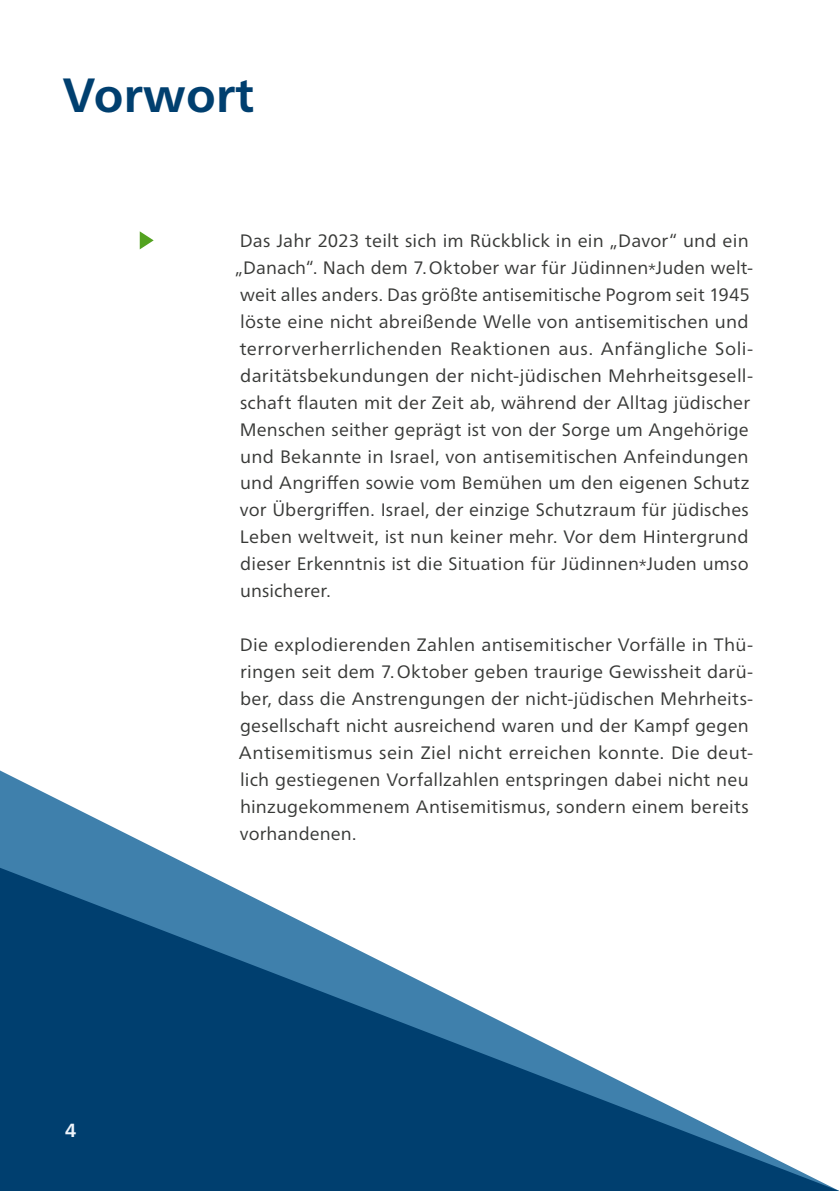
<style>
.page{position:relative;width:840px;height:1191px;background:#fff}
.page>*{position:absolute;margin:0;border:0;box-sizing:border-box;transform-origin:0 0}
.Headline_Rias_TH{font:700 48px "Neue Frutiger World";letter-spacing:.005em;color:#003f6f}
.t1{font:700 19px "Neue Frutiger World";color:#eef4fb}
.t2{font:18px/27px "Neue Frutiger World";letter-spacing:.01em;color:#383937}
</style>
<div class="page">
<svg style="left:0;top:770px;width:193px;height:97px"></svg>
<svg style="left:0;top:867px;width:838px;height:324px"></svg>
<svg style="left:140px;top:231px;width:14px;height:18px"></svg>
<p class="Headline_Rias_TH" style="left:63px;top:53px;width:193px">Vorwort</p>
<p class="t2" style="left:240px;top:227px;width:510px">Das Jahr 2023 teilt sich im Rückblick in ein „Davor“ und ein</p>
<p class="t2" style="left:235px;top:254px;width:519px">„Danach“. Nach dem 7.Oktober war für Jüdinnen<sub>*</sub>Juden welt-</p>
<p class="t2" style="left:240px;top:281px;width:511px">weit alles anders. Das größte antisemitische Pogrom seit 1945</p>
<p class="t2" style="left:240px;top:308px;width:509px">löste eine nicht abreißende Welle von antisemitischen und</p>
<p class="t2" style="left:239px;top:335px;width:515px">terrorverherrlichenden Reaktionen aus. Anfängliche Soli-</p>
<p class="t2" style="left:240px;top:362px;width:514px">daritätsbekundungen der nicht-jüdischen Mehrheitsgesell-</p>
<p class="t2" style="left:240px;top:389px;width:511px">schaft flauten mit der Zeit ab, während der Alltag jüdischer</p>
<p class="t2" style="left:240px;top:416px;width:510px">Menschen seither geprägt ist von der Sorge um Angehörige</p>
<p class="t2" style="left:240px;top:443px;width:509px">und Bekannte in Israel, von antisemitischen Anfeindungen</p>
<p class="t2" style="left:240px;top:470px;width:511px">und Angriffen sowie vom Bemühen um den eigenen Schutz</p>
<p class="t2" style="left:240px;top:497px;width:510px">vor Übergriffen. Israel, der einzige Schutzraum für jüdisches</p>
<p class="t2" style="left:240px;top:524px;width:510px">Leben weltweit, ist nun keiner mehr. Vor dem Hintergrund</p>
<p class="t2" style="left:240px;top:551px;width:509px">dieser Erkenntnis ist die Situation für Jüdinnen<sub>*</sub>Juden umso</p>
<p class="t2" style="left:240px;top:578px;width:92px">unsicherer.</p>
<p class="t1" style="left:65px;top:1113px;width:13px">4</p>
<p class="t2" style="left:239px;top:631px;width:515px">Die explodierenden Zahlen antisemitischer Vorfälle in Thü&shy;ringen seit dem 7.Oktober geben traurige Gewissheit darü&shy;ber, dass die Anstrengungen der nicht-jüdischen Mehrheits&shy;gesellschaft nicht ausreichend waren und der Kampf gegen Antisemitismus sein Ziel nicht erreichen konnte. Die deut&shy;lich gestiegenen Vorfallzahlen entspringen dabei nicht neu hinzugekommenem Antisemitismus, sondern einem bereits vorhandenen.</p>
</div>
